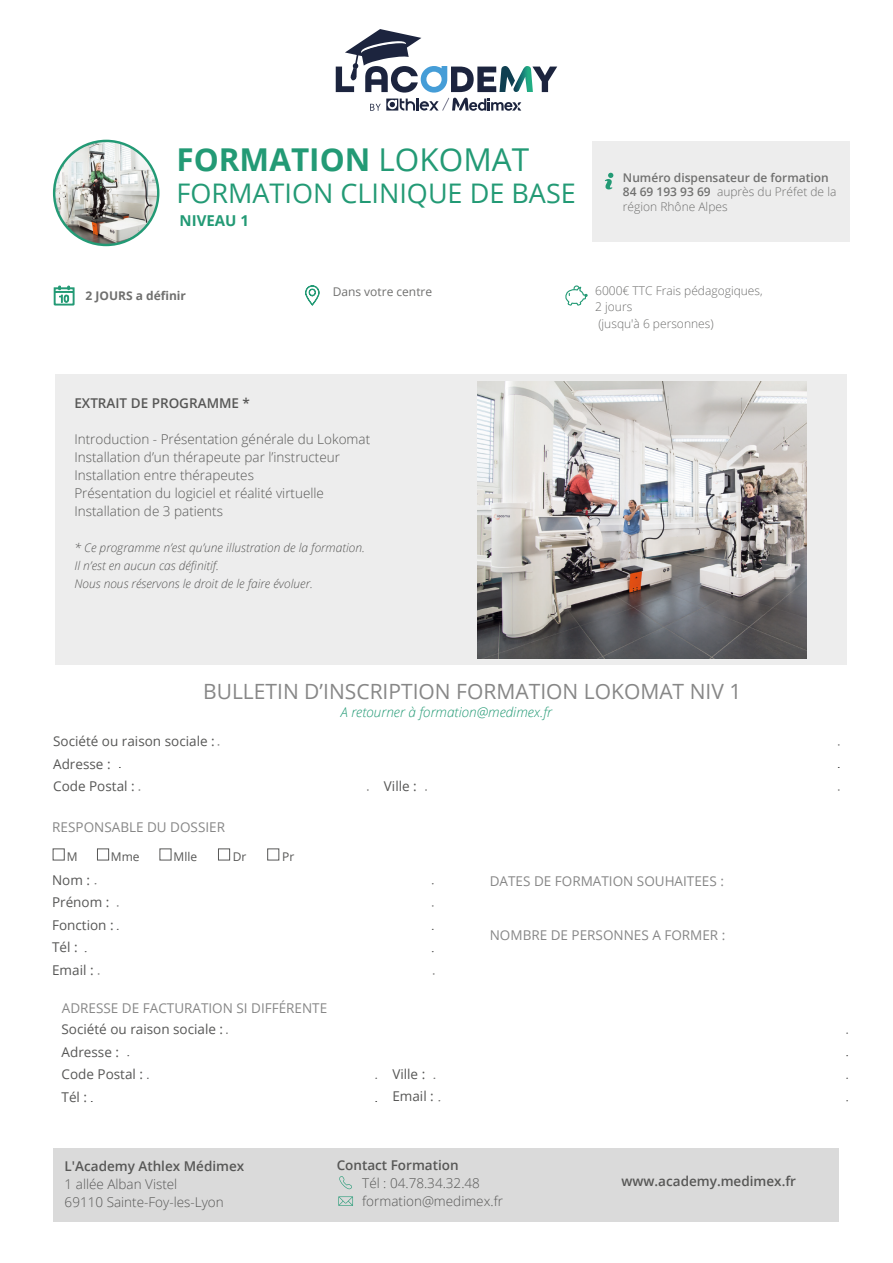
<style>
.page{position:relative;width:893px;height:1263px;background:#fff}
.page>*{position:absolute;margin:0;border:0;box-sizing:border-box;transform-origin:0 0}
.t1{font:700 31.5px "Open Sans";color:#239a75}
.t2{font:27px "Open Sans";color:#239a75}
.t3{font:21px "Open Sans";color:#878787}
.t4{font:700 15px "Open Sans";color:#239a75}
.t5{font:300 13.5px/18px "Open Sans";color:#575756}
.t6{font:13.5px "Open Sans";color:#575756}
.t7{font:13.5px "Open Sans";color:#878787}
.t8{font:600 13.5px "Open Sans";color:#575756}
.t9{font:italic 300 13.5px "Open Sans";color:#239a75}
.t10{font:italic 300 12px "Open Sans";color:#575756}
.t11{font:600 12px/14.4px "Open Sans";color:#70706f}
.t12{font:300 12px "Open Sans";color:#70706f}
.t13{font:12px "Open Sans";color:#70706f}
.t14{font:700 12px "Open Sans";color:#70706f}
.t15{font:12px "Open Sans";color:#575756}
.s1{font-weight:400}
.s2{font-weight:300}
</style>
<div class="page">
<div style="left:54px;top:1148px;width:785px;height:74px;background:#dadada"></div>
<svg style="left:338px;top:1196px;width:15px;height:10px"></svg>
<svg style="left:339px;top:1176px;width:13px;height:13px"></svg>
<svg style="left:336px;top:29px;width:221px;height:82px"></svg>
<div style="left:55px;top:374px;width:791px;height:291px;background:#ededed"></div>
<div style="left:592px;top:141px;width:258px;height:100px;background:#ededed"></div>
<svg style="left:54px;top:286px;width:20px;height:19px"></svg>
<svg style="left:565px;top:285px;width:22px;height:21px"></svg>
<svg style="left:305px;top:285px;width:15px;height:21px"></svg>
<div style="left:53px;top:848px;width:12px;height:12px;border:1px solid #575756"></div>
<div style="left:97px;top:848px;width:12px;height:12px;border:1px solid #575756"></div>
<div style="left:218px;top:848px;width:12px;height:12px;border:1px solid #575756"></div>
<div style="left:267px;top:848px;width:12px;height:12px;border:1px solid #575756"></div>
<svg style="left:605px;top:173px;width:8px;height:16px"></svg>
<svg style="left:53px;top:140px;width:106px;height:106px"></svg>
<img style="left:55px;top:142px;width:102px;height:102px;border-radius:51px">
<img style="left:478px;top:382px;width:328px;height:276px">
<p class="t1" style="left:176px;top:137px;width:354px">FORMATION <span class="s1">LOKOMAT</span></p>
<p class="t2" style="left:176px;top:175px;width:401px">FORMATION CLINIQUE DE BASE</p>
<p class="t4" style="left:180px;top:210px;width:71px">NIVEAU 1</p>
<p class="t11" style="left:623px;top:170px;width:215px">Numéro dispensateur de formation<br>84 69 193 93 69 <span class="s2">auprès du Préfet de la région Rhône Alpes</span></p>
<p class="t14" style="left:86px;top:287px;width:102px">2 JOURS a définir</p>
<p class="t13" style="left:333px;top:284px;width:101px">Dans votre centre</p>
<p class="t12" style="left:595px;top:282px;width:169px">6000€ TTC Frais pédagogiques,</p>
<p class="t12" style="left:595px;top:299px;width:39px">2 jours</p>
<p class="t12" style="left:598px;top:315px;width:117px">(jusqu'à 6 personnes)</p>
<p class="t8" style="left:74px;top:394px;width:177px">EXTRAIT DE PROGRAMME *</p>
<p class="t5" style="left:74px;top:430px;width:297px">Introduction - Présentation générale du Lokomat</p>
<p class="t5" style="left:74px;top:448px;width:267px">Installation d’un thérapeute par l’instructeur</p>
<p class="t5" style="left:74px;top:466px;width:181px">Installation entre thérapeutes</p>
<p class="t5" style="left:74px;top:484px;width:251px">Présentation du logiciel et réalité virtuelle</p>
<p class="t5" style="left:74px;top:502px;width:150px">Installation de 3 patients</p>
<p class="t10" style="left:74px;top:539px;width:292px">* Ce programme n’est qu’une illustration de la formation.</p>
<p class="t10" style="left:74px;top:557px;width:146px">Il n’est en aucun cas définitif.</p>
<p class="t10" style="left:74px;top:575px;width:240px">Nous nous réservons le droit de le faire évoluer.</p>
<p class="t3" style="left:203px;top:677px;width:540px">BULLETIN D’INSCRIPTION FORMATION LOKOMAT NIV 1</p>
<p class="t9" style="left:341px;top:703px;width:213px">A retourner à formation@medimex.fr</p>
<p class="t6" style="left:53px;top:732px;width:163px">Société ou raison sociale :</p>
<p class="t6" style="left:53px;top:754px;width:59px">Adresse :</p>
<p class="t6" style="left:53px;top:777px;width:83px">Code Postal :</p>
<p class="t6" style="left:384px;top:776px;width:34px">Ville :</p>
<p class="t7" style="left:52px;top:818px;width:174px">RESPONSABLE DU DOSSIER</p>
<p class="t15" style="left:67px;top:848px;width:12px">M</p>
<p class="t15" style="left:111px;top:848px;width:30px">Mme</p>
<p class="t15" style="left:174px;top:848px;width:25px">Mlle</p>
<p class="t15" style="left:233px;top:848px;width:15px">Dr</p>
<p class="t15" style="left:282px;top:848px;width:14px">Pr</p>
<p class="t6" style="left:52px;top:870px;width:39px">Nom :</p>
<p class="t6" style="left:52px;top:893px;width:59px">Prénom :</p>
<p class="t6" style="left:52px;top:915px;width:63px">Fonction :</p>
<p class="t6" style="left:52px;top:938px;width:27px">Tél :</p>
<p class="t6" style="left:52px;top:960px;width:43px">Email :</p>
<p class="t7" style="left:62px;top:999px;width:267px">ADRESSE DE FACTURATION SI DIFFÉRENTE</p>
<p class="t6" style="left:62px;top:1020px;width:163px">Société ou raison sociale :</p>
<p class="t6" style="left:62px;top:1043px;width:59px">Adresse :</p>
<p class="t6" style="left:62px;top:1065px;width:83px">Code Postal :</p>
<p class="t6" style="left:62px;top:1088px;width:27px">Tél :</p>
<p class="t6" style="left:392px;top:1065px;width:34px">Ville :</p>
<p class="t6" style="left:392px;top:1087px;width:43px">Email :</p>
<p class="t7" style="left:490px;top:872px;width:236px">DATES DE FORMATION SOUHAITEES :</p>
<p class="t7" style="left:490px;top:926px;width:237px">NOMBRE DE PERSONNES A FORMER :</p>
<p class="t8" style="left:337px;top:1156px;width:123px">Contact Formation</p>
<p class="t5" style="left:362px;top:1174px;width:142px">Tél : 04.78.34.32.48 formation@medimex.fr</p>
<p class="t8" style="left:65px;top:1156px;width:181px">L'Academy Athlex Médimex</p>
<p class="t5" style="left:65px;top:1174px;width:161px">1 allée Alban Vistel<br>69110 Sainte-Foy-les-Lyon</p>
<p class="t8" style="left:621px;top:1172px;width:176px">www.academy.medimex.fr</p>
</div>
